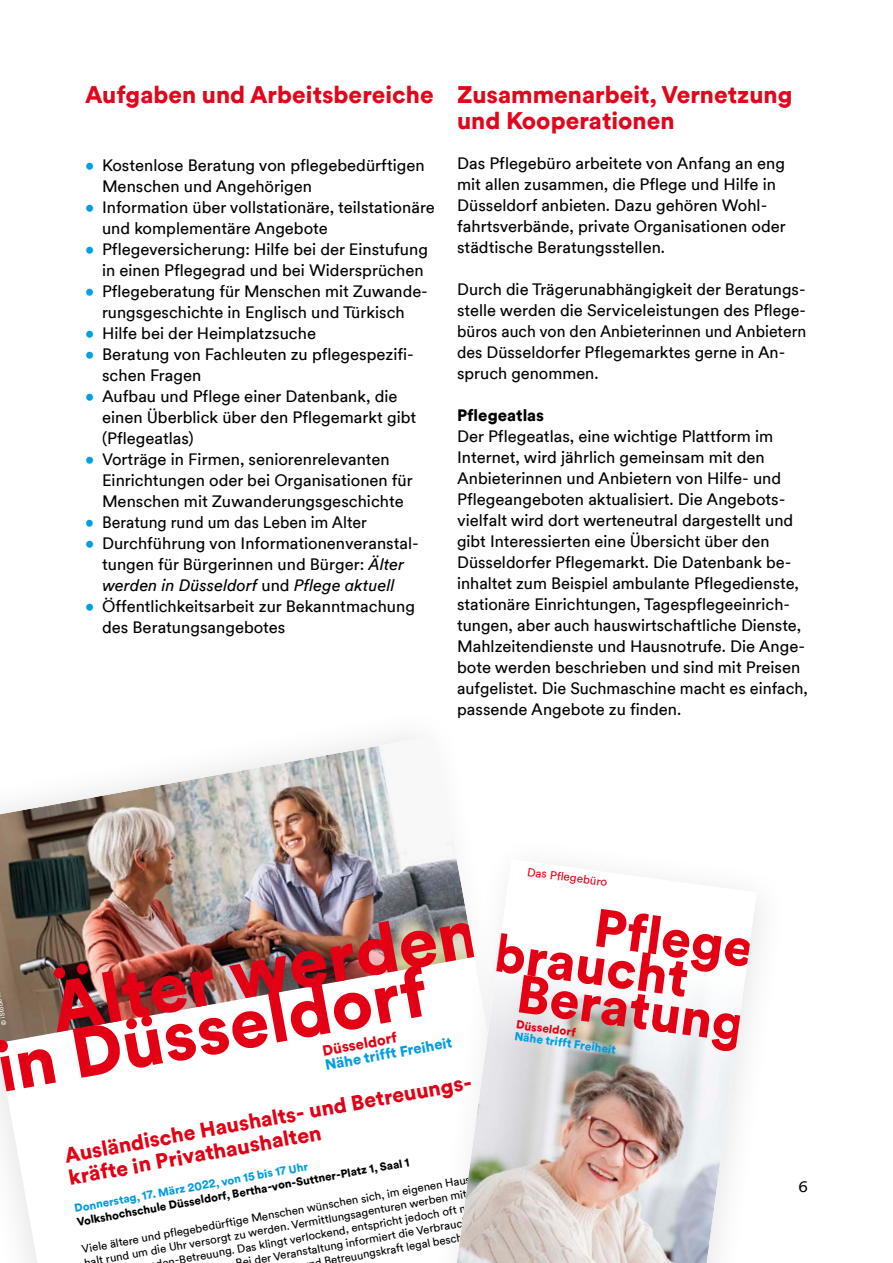
<style>
.page{position:relative;width:893px;height:1263px;background:#fff}
.page>*{position:absolute;margin:0;border:0;box-sizing:border-box;transform-origin:0 0}
.t1{font:900 69.9px/49.3px "Duesseldorf Circular TT";color:#e30014}
.t2{font:900 52.95px/75.9px "Duesseldorf Circular TT";color:#e30014;text-align:right}
.t3{font:900 24px/25.5px "Duesseldorf Circular TT";color:#e3051b}
.t4{font:900 21.15px/23.1px "Duesseldorf Circular TT";color:#e30014}
.t5{font:16.5px/21px "Duesseldorf Circular TT";color:#000}
.t6{font:16.5px "Duesseldorf Circular TT";color:#000;scale:.96 1}
.t7{font:900 16.5px "Duesseldorf Circular TT";color:#000}
.t8{font:15px "Duesseldorf Circular TT";color:#000}
.t9{font:900 14.7px "Duesseldorf Circular TT";color:#009de2}
.t10{font:900 14.7px "Duesseldorf Circular TT";color:#e30014}
.t11{font:900 11.7px "Duesseldorf Circular TT";color:#009de2}
.t12{font:11.7px "Duesseldorf Circular TT";color:#e30014}
.t13{font:900 11.7px "Duesseldorf Circular TT";color:#e30014}
.t14{font:11.4px "Duesseldorf Circular TT";color:#000}
.t15{font:900 11.4px "Duesseldorf Circular TT";color:#000}
.t16{font:900 11.4px "Duesseldorf Circular TT";color:#009de2}
.t17{font:6.45px "Duesseldorf Circular TT";color:#fff}
.s1{color:#009ee3}
.s2{font-style:italic}
</style>
<div class="page">
<svg style="left:0;top:1070px;width:37px;height:193px"></svg>
<img style="left:0;top:737px;width:420px;height:306px">
<div style="left:420px;top:833px;width:371px;height:430px;background:#000;opacity:.1"></div>
<svg style="left:457px;top:859px;width:300px;height:404px"></svg>
<img style="left:457px;top:943px;width:289px;height:320px">
<svg style="left:478px;top:868px;width:32px;height:238px"></svg>
<img style="left:478px;top:943px;width:23px;height:163px">
<h3 class="t3" style="left:85px;top:81px;width:350px">Aufgaben und Arbeitsbereiche</h3>
<p class="t5" style="left:102px;top:154px;width:324px;text-indent:-17px"><span class="s1">•</span> Kostenlose Beratung von pflegebedürftigen<br>Menschen und Angehörigen</p>
<p class="t5" style="left:102px;top:196px;width:334px;text-indent:-17px"><span class="s1">•</span> Information über vollstationäre, teilstationäre und komplementäre Angebote</p>
<p class="t5" style="left:85px;top:238px;width:344px;text-align:right"><span class="s1">•</span> Pflegeversicherung: Hilfe bei der Einstufung in einen Pflegegrad und bei Widersprüchen</p>
<p class="t5" style="left:85px;top:280px;width:344px;text-align:center"><span class="s1">•</span> Pflegeberatung für Menschen mit Zuwande&shy;rungsgeschichte in Englisch und Türkisch</p>
<p class="t5" style="left:85px;top:322px;width:233px"><span class="s1">•</span> Hilfe bei der Heimplatzsuche</p>
<p class="t5" style="left:102px;top:343px;width:313px;text-indent:-17px"><span class="s1">•</span> Beratung von Fachleuten zu pflegespezifi&shy;schen Fragen</p>
<p class="t5" style="left:102px;top:385px;width:316px;text-indent:-17px"><span class="s1">•</span> Aufbau und Pflege einer Datenbank, die einen Überblick über den Pflegemarkt gibt (Pflegeatlas)</p>
<p class="t5" style="left:102px;top:448px;width:312px;text-indent:-17px"><span class="s1">•</span> Vorträge in Firmen, seniorenrelevanten<br>Einrichtungen oder bei Organisationen für<br>Menschen mit Zuwanderungsgeschichte</p>
<p class="t6" style="left:85px;top:511px;width:295px"><span class="s1">•</span> Beratung rund um das Leben im Alter</p>
<p class="t5" style="left:85px;top:532px;width:335px;text-align:center"><span class="s1">•</span> Durchführung von Informationenveranstal&shy;tungen für Bürgerinnen und Bürger: <span class="s2">Älter werden in Düsseldorf</span> und <span class="s2">Pflege aktuell</span></p>
<p class="t5" style="left:102px;top:595px;width:314px;text-indent:-17px"><span class="s1">•</span> Öffentlichkeitsarbeit zur Bekanntmachung des Beratungsangebotes</p>
<h3 class="t3" style="left:457px;top:81px;width:337px">Zusammenarbeit, Vernetzung und Kooperationen</h3>
<p class="t5" style="left:457px;top:152px;width:330px">Das Pflegebüro arbeitete von Anfang an eng mit allen zusammen, die Pflege und Hilfe in Düsseldorf anbieten. Dazu gehören Wohl&shy;fahrtsverbände, private Organisationen oder städtische Beratungsstellen.</p>
<p class="t5" style="left:457px;top:278px;width:351px">Durch die Trägerunabhängigkeit der Beratungs&shy;stelle werden die Serviceleistungen des Pflege&shy;büros auch von den Anbieterinnen und Anbietern des Düsseldorfer Pflegemarktes gerne in An&shy;spruch genommen.</p>
<p class="t7" style="left:457px;top:404px;width:89px">Pflegeatlas</p>
<p class="t5" style="left:457px;top:425px;width:352px">Der Pflegeatlas, eine wichtige Plattform im Internet, wird jährlich gemeinsam mit den Anbieterinnen und Anbietern von Hilfe- und Pflegeangeboten aktualisiert. Die Angebots&shy;vielfalt wird dort werteneutral dargestellt und gibt Interessierten eine Übersicht über den Düsseldorfer Pflegemarkt. Die Datenbank be&shy;inhaltet zum Beispiel ambulante Pflegedienste, stationäre Einrichtungen, Tagespflegeeinrich&shy;tungen, aber auch hauswirtschaftliche Dienste, Mahlzeitendienste und Hausnotrufe. Die Ange&shy;bote werden beschrieben und sind mit Preisen aufgelistet. Die Suchmaschine macht es einfach, passende Angebote zu finden.</p>
<p class="t12" style="left:529px;top:863px;width:82px;rotate:8deg">Das Pflegebüro</p>
<h2 class="t2" style="left:533px;top:878px;width:231px;rotate:8deg">Pflege<br>Beratung</h2>
<h1 class="t1" style="left:-18px;top:992px;width:500px;text-indent:66px;rotate:-10deg">Älter werden in Düsseldorf</h1>
<h2 class="t2" style="left:499px;top:912px;width:198px;rotate:8deg">braucht</h2>
<p class="t17" style="left:0;top:1026px;width:23px;rotate:-100deg">© iStoc</p>
<p class="t13" style="left:517px;top:1016px;width:62px;rotate:8deg">Düsseldorf</p>
<p class="t10" style="left:321px;top:1040px;width:77px;rotate:-10deg">Düsseldorf</p>
<p class="t11" style="left:516px;top:1027px;width:104px;rotate:8deg">Nähe trifft Freiheit</p>
<p class="t9" style="left:323px;top:1055px;width:130px;rotate:-10deg">Nähe trifft Freiheit</p>
<p class="t4" style="left:63px;top:1142px;width:417px;rotate:-10deg">Ausländische Haushalts- und Betreuungs&shy;kräfte in Privathaushalten</p>
<p class="t15" style="left:75px;top:1213px;width:339px;rotate:-10deg">Volkshochschule Düsseldorf, Bertha-von-Suttner-Platz 1, Saal 1</p>
<p class="t16" style="left:73px;top:1200px;width:239px;rotate:-10deg">Donnerstag, 17. März 2022, von 15 bis 17 Uhr</p>
<p class="t14" style="left:80px;top:1241px;width:402px;rotate:-10deg">Viele ältere und pflegebedürftige Menschen wünschen sich, im eigenen Haus-</p>
<p class="t14" style="left:83px;top:1254px;width:390px;rotate:-10deg">halt rund um die Uhr versorgt zu werden. Vermittlungsagenturen werben mit</p>
<p class="t14" style="left:167px;top:1253px;width:323px;rotate:-10deg">n-Betreuung. Das klingt verlockend, entspricht jedoch oft nicht</p>
<p class="t14" style="left:234px;top:1255px;width:254px;rotate:-10deg">Bei der Veranstaltung informiert die Verbraucher-</p>
<p class="t14" style="left:314px;top:1255px;width:178px;rotate:-10deg">d Betreuungskraft legal beschäftigt</p>
<p class="t8" style="left:798px;top:1177px;width:11px">6</p>
</div>
